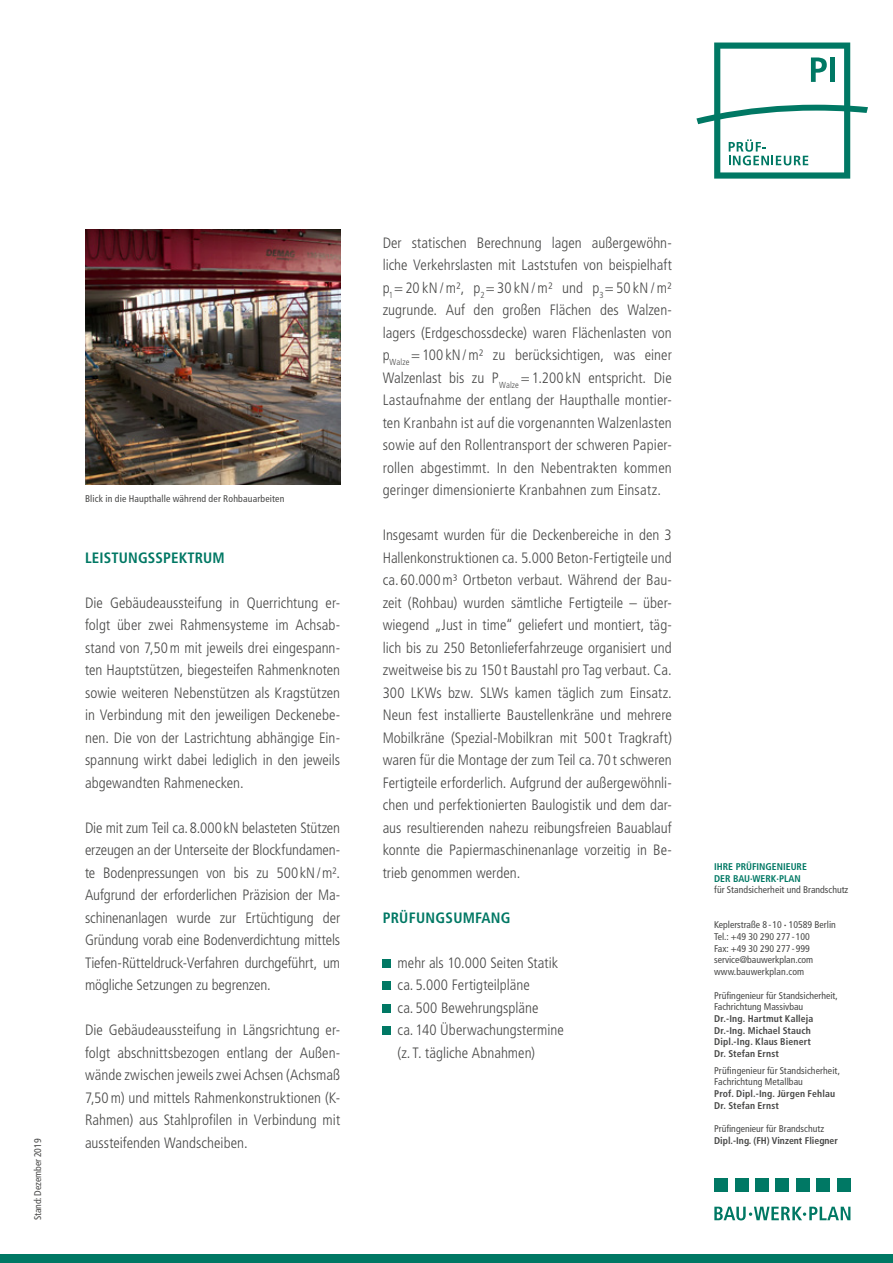
<style>
.page{position:relative;width:893px;height:1263px;background:#fff}
.page>*{position:absolute;margin:0;border:0;box-sizing:border-box;transform-origin:0 0}
.t1{font:300 condensed 15px/22.5px "Frutiger LT Std";color:#494948;text-align:justify}
.t2{font:700 condensed 15px "Frutiger LT Std";letter-spacing:.01em;color:#007864}
.t3{font:condensed 9.75px/11.7px "Frutiger LT Std";color:#494948}
.t4{font:700 condensed 9.75px/11.7px "Frutiger LT Std";letter-spacing:.015em;color:#494948}
.t5{font:700 condensed 9.75px/11.7px "Frutiger LT Std";color:#007864}
</style>
<div class="page">
<div style="left:0;top:1254px;width:893px;height:9px;background:#007864"></div>
<svg style="left:714px;top:1207px;width:136px;height:13px"></svg>
<div style="left:837px;top:1178px;width:13px;height:13px;background:#007864"></div>
<div style="left:816px;top:1178px;width:14px;height:13px;background:#007864"></div>
<div style="left:796px;top:1178px;width:14px;height:13px;background:#007864"></div>
<div style="left:776px;top:1178px;width:13px;height:13px;background:#007864"></div>
<div style="left:755px;top:1178px;width:14px;height:13px;background:#007864"></div>
<div style="left:735px;top:1178px;width:13px;height:13px;background:#007864"></div>
<div style="left:714px;top:1178px;width:14px;height:13px;background:#007864"></div>
<svg style="left:696px;top:43px;width:172px;height:136px"></svg>
<div style="left:383px;top:959px;width:8px;height:9px;background:#007864"></div>
<div style="left:383px;top:981px;width:8px;height:9px;background:#007864"></div>
<div style="left:383px;top:1004px;width:8px;height:9px;background:#007864"></div>
<div style="left:383px;top:1026px;width:8px;height:9px;background:#007864"></div>
<img style="left:85px;top:230px;width:255px;height:255px">
<p class="t3" style="left:32px;top:1220px;width:83px;rotate:-90deg">Stand: Dezember 2019</p>
<p class="t3" style="left:85px;top:493px;width:201px">Blick in die Haupthalle während der Rohbauarbeiten</p>
<p class="t2" style="left:85px;top:548px;width:141px">LEISTUNGSSPEKTRUM</p>
<p class="t1" style="left:85px;top:591px;width:257px">Die Gebäudeaussteifung in Querrichtung er&shy;folgt über zwei Rahmensysteme im Achsab&shy;stand von 7,50m mit jeweils drei eingespann&shy;ten Hauptstützen, biegesteifen Rahmenknoten sowie weiteren Nebenstützen als Kragstützen in Verbindung mit den jeweiligen Deckenebe&shy;nen. Die von der Lastrichtung abhängige Ein&shy;spannung wirkt dabei lediglich in den jeweils abgewandten Rahmenecken.</p>
<p class="t1" style="left:85px;top:816px;width:257px">Die mit zum Teil ca.8.000kN belasteten Stützen erzeugen an der Unterseite der Blockfundamen&shy;te Bodenpressungen von bis zu 500kN/m².<br>Aufgrund der erforderlichen Präzision der Ma&shy;schinenanlagen wurde zur Ertüchtigung der Gründung vorab eine Bodenverdichtung mittels Tiefen-Rütteldruck-Verfahren durchgeführt, um mögliche Setzungen zu begrenzen.</p>
<p class="t1" style="left:85px;top:1019px;width:257px">Die Gebäudeaussteifung in Längsrichtung er&shy;folgt abschnittsbezogen entlang der Außen&shy;wände zwischen jeweils zwei Achsen (Achsmaß 7,50m) und mittels Rahmenkonstruktionen (K-Rahmen) aus Stahlprofilen in Verbindung mit aussteifenden Wandscheiben.</p>
<p class="t1" style="left:383px;top:231px;width:291px">Der statischen Berechnung lagen außergewöhn&shy;liche Verkehrslasten mit Laststufen von beispielhaft p<sub>1</sub>=20kN/m², p<sub>2</sub>=30kN/m² und p<sub>3</sub>=50kN/m² zugrunde. Auf den großen Flächen des Walzen&shy;lagers (Erdgeschossdecke) waren Flächenlasten von p<sub>Walze</sub> =100 kN/m² zu berücksichtigen, was einer Walzenlast bis zu P<sub>Walze</sub> =1.200 kN entspricht. Die Lastaufnahme der entlang der Haupthalle montier&shy;ten Kranbahn ist auf die vorgenannten Walzenlasten sowie auf den Rollentransport der schweren Papier&shy;rollen abgestimmt. In den Nebentrakten kommen geringer dimensionierte Kranbahnen zum Einsatz.</p>
<p class="t1" style="left:383px;top:524px;width:291px">Insgesamt wurden für die Deckenbereiche in den 3<br>Hallenkonstruktionen ca. 5.000 Beton-Fertigteile und ca. 60.000m³ Ortbeton verbaut. Während der Bau&shy;zeit (Rohbau) wurden sämtliche Fertigteile – über&shy;wiegend „Just in time“ geliefert und montiert, täg&shy;lich bis zu 250 Betonlieferfahrzeuge organisiert und zweitweise bis zu 150 t Baustahl pro Tag verbaut. Ca.<br>300 LKWs bzw. SLWs kamen täglich zum Einsatz.<br>Neun fest installierte Baustellenkräne und mehrere Mobilkräne (Spezial-Mobilkran mit 500 t Tragkraft) waren für die Montage der zum Teil ca. 70 t schweren Fertigteile erforderlich. Aufgrund der außergewöhnli&shy;chen und perfektionierten Baulogistik und dem dar&shy;aus resultierenden nahezu reibungsfreien Bauablauf konnte die Papiermaschinenanlage vorzeitig in Be&shy;trieb genommen werden.</p>
<p class="t2" style="left:383px;top:908px;width:129px">PRÜFUNGSUMFANG</p>
<p class="t1" style="left:398px;top:951px;width:168px;text-align:left">mehr als 10.000 Seiten Statik ca. 5.000 Fertigteilpläne<br>ca. 500 Bewehrungspläne<br>ca. 140 Überwachungstermine (z. T. tägliche Abnahmen)</p>
<p class="t5" style="left:714px;top:861px;width:94px">IHRE PRÜFINGENIEURE<br>DER BAU·WERK·PLAN</p>
<p class="t3" style="left:714px;top:884px;width:136px">für Standsicherheit und Brandschutz</p>
<p class="t3" style="left:714px;top:919px;width:123px">Keplerstraße 8 - 10 <sup>•</sup> 10589 Berlin<br>Tel.: +49 30 290 277 - 100<br>Fax: +49 30 290 277 - 999 service@bauwerkplan.com www.bauwerkplan.com</p>
<p class="t3" style="left:714px;top:989px;width:125px">Prüfingenieur für Standsicherheit,<br>Fachrichtung Massivbau</p>
<p class="t4" style="left:714px;top:1013px;width:101px">Dr.-Ing. Hartmut Kalleja<br>Dr.-Ing. Michael Stauch<br>Dipl.-Ing. Klaus Bienert<br>Dr. Stefan Ernst</p>
<p class="t3" style="left:714px;top:1064px;width:127px">Prüfingenieur für Standsicherheit,<br>Fachrichtung Metallbau</p>
<p class="t4" style="left:714px;top:1088px;width:123px">Prof. Dipl.-Ing. Jürgen Fehlau<br>Dr. Stefan Ernst</p>
<p class="t3" style="left:714px;top:1123px;width:111px">Prüfingenieur für Brandschutz</p>
<p class="t4" style="left:714px;top:1134px;width:125px">Dipl.-Ing. (FH) Vinzent Fliegner</p>
</div>
